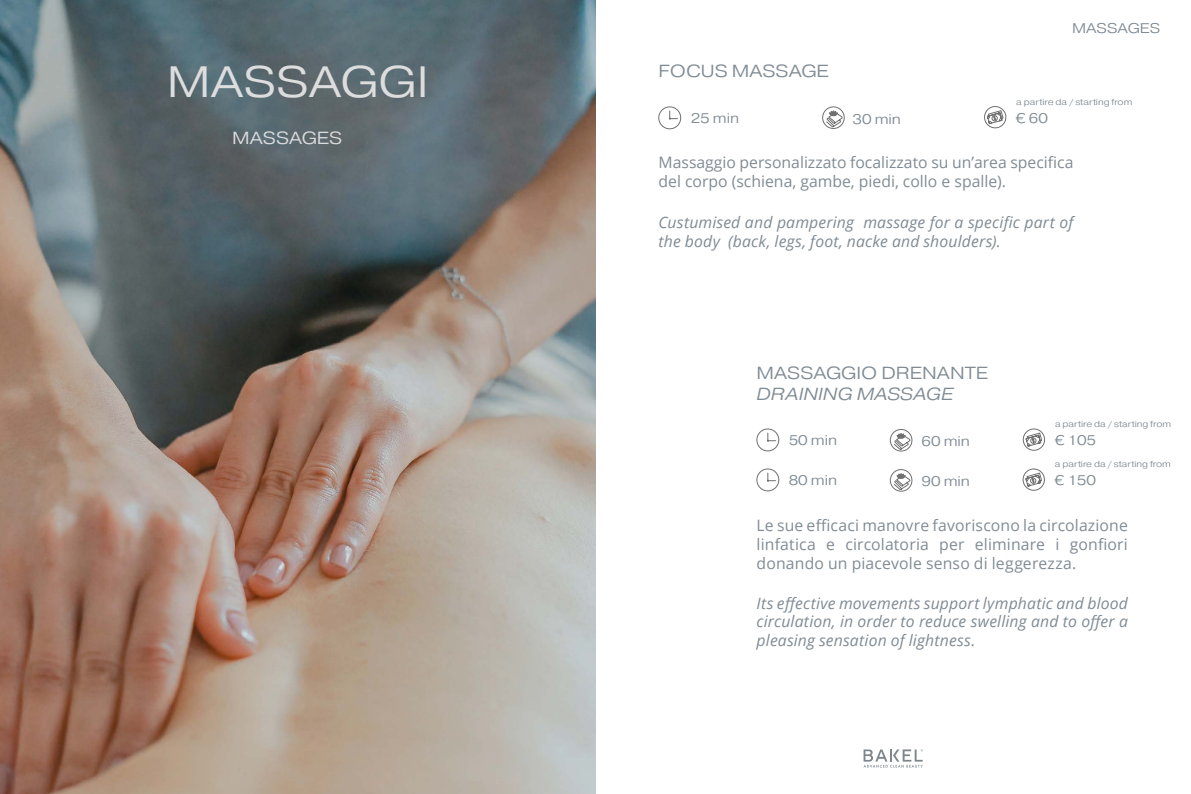
<style>
.page{position:relative;width:1191px;height:794px;background:#fff}
.page>*{position:absolute;margin:0;border:0;box-sizing:border-box;transform-origin:0 0}
.t1{font:300 43.75px "Pragmatica Ext";color:#ddddde}
.t2{font:300 17.5px "Pragmatica Ext";color:#808b94}
.t3{font:italic 300 17.5px "Pragmatica Ext";color:#808b94}
.t4{font:300 17.5px "Pragmatica Ext";color:#ddddde}
.t5{font:15.75px/18.9px "Open Sans";color:#808b94}
.t6{font:italic 15.75px/18.9px "Open Sans";letter-spacing:.01em;color:#808b94}
.t7{font:300 14px "Pragmatica Ext";letter-spacing:-.005em;color:#808b94}
.t8{font:300 8.75px "Pragmatica Ext";letter-spacing:-.005em;color:#808b94}
</style>
<div class="page">
<svg style="left:863px;top:749px;width:60px;height:18px"></svg>
<img style="left:0;top:0;width:595px;height:794px">
<div style="left:658px;top:107px;width:23px;height:22px;border:1px solid #706f6f;border-radius:50%"></div>
<svg style="left:669px;top:111px;width:8px;height:8px"></svg>
<svg style="left:822px;top:107px;width:22px;height:21px"></svg>
<div style="left:822px;top:107px;width:22px;height:22px;border:1px solid #706f6f;border-radius:50%"></div>
<svg style="left:826px;top:110px;width:16px;height:17px"></svg>
<div style="left:756px;top:429px;width:23px;height:22px;border:1px solid #706f6f;border-radius:50%"></div>
<svg style="left:767px;top:433px;width:8px;height:8px"></svg>
<div style="left:756px;top:469px;width:23px;height:22px;border:1px solid #706f6f;border-radius:50%"></div>
<svg style="left:767px;top:473px;width:8px;height:8px"></svg>
<svg style="left:890px;top:429px;width:22px;height:22px"></svg>
<div style="left:890px;top:429px;width:22px;height:22px;border:1px solid #706f6f;border-radius:50%"></div>
<svg style="left:893px;top:433px;width:17px;height:17px"></svg>
<svg style="left:890px;top:469px;width:22px;height:22px"></svg>
<div style="left:890px;top:469px;width:22px;height:22px;border:1px solid #706f6f;border-radius:50%"></div>
<svg style="left:893px;top:473px;width:17px;height:17px"></svg>
<svg style="left:984px;top:107px;width:21px;height:21px"></svg>
<div style="left:984px;top:106px;width:22px;height:22px;border:1px solid #706f6f;border-radius:50%"></div>
<svg style="left:986px;top:110px;width:17px;height:14px"></svg>
<div style="left:1022px;top:469px;width:22px;height:21px;border:1px solid #706f6f;border-radius:50%"></div>
<svg style="left:1025px;top:472px;width:17px;height:15px"></svg>
<div style="left:1023px;top:429px;width:21px;height:21px;border:1px solid #706f6f;border-radius:50%"></div>
<svg style="left:1025px;top:432px;width:17px;height:15px"></svg>
<h1 class="t1" style="left:167px;top:55px;width:263px">MASSAGGI</h1>
<p class="t4" style="left:232px;top:127px;width:112px">MASSAGES</p>
<p class="t2" style="left:658px;top:60px;width:172px">FOCUS MASSAGE</p>
<p class="t7" style="left:690px;top:110px;width:50px">25 min</p>
<p class="t7" style="left:852px;top:110px;width:50px">30 min</p>
<p class="t7" style="left:1072px;top:20px;width:90px">MASSAGES</p>
<p class="t8" style="left:1016px;top:97px;width:118px">a partire da / starting from</p>
<p class="t7" style="left:1016px;top:110px;width:33px">€ 60</p>
<p class="t5" style="left:658px;top:152px;width:416px">Massaggio personalizzato focalizzato su un’area specifica del corpo (schiena, gambe, piedi, collo e spalle).</p>
<p class="t6" style="left:658px;top:212px;width:416px">Custumised and pampering massage for a specific part of the body (back, legs, foot, nacke and shoulders).</p>
<p class="t2" style="left:756px;top:362px;width:233px">MASSAGGIO DRENANTE</p>
<p class="t3" style="left:756px;top:383px;width:198px">DRAINING MASSAGE</p>
<p class="t7" style="left:789px;top:432px;width:50px">50 min</p>
<p class="t7" style="left:789px;top:472px;width:50px">80 min</p>
<p class="t7" style="left:921px;top:432px;width:50px">60 min</p>
<p class="t7" style="left:921px;top:472px;width:50px">90 min</p>
<p class="t8" style="left:1055px;top:418px;width:118px">a partire da / starting from</p>
<p class="t7" style="left:1055px;top:432px;width:43px">€ 105</p>
<p class="t8" style="left:1054px;top:458px;width:118px">a partire da / starting from</p>
<p class="t7" style="left:1054px;top:471px;width:43px">€ 150</p>
<p class="t5" style="left:756px;top:515px;width:373px;text-align:justify">Le sue efficaci manovre favoriscono la circolazione linfatica e circolatoria per eliminare i gonfiori donando un piacevole senso di leggerezza.</p>
<p class="t6" style="left:756px;top:593px;width:373px;text-align:justify">Its effective movements support lymphatic and blood circulation, in order to reduce swelling and to offer a pleasing sensation of lightness.</p>
</div>
